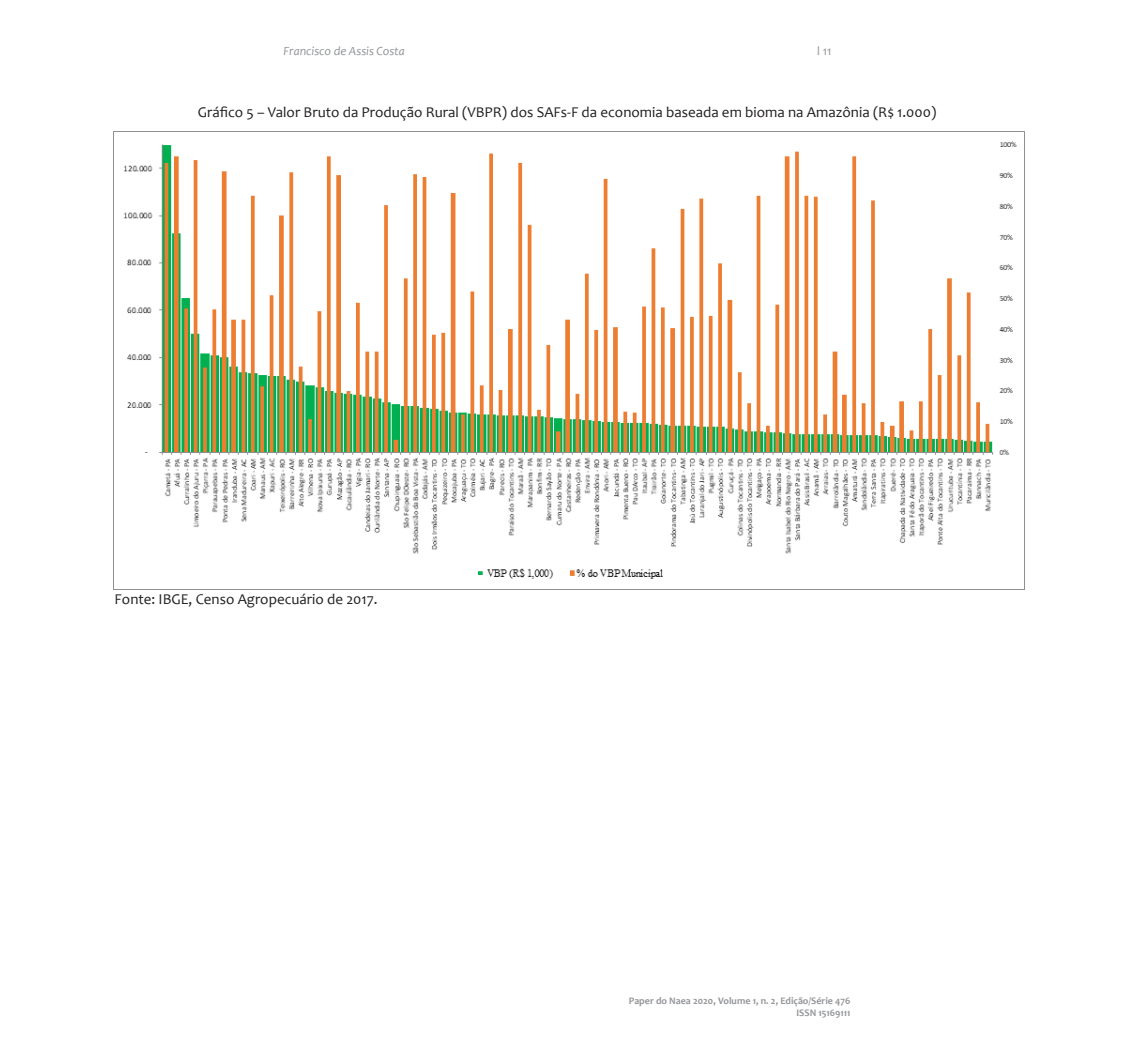
<style>
.page{position:relative;width:1134px;height:1053px;background:#fff}
.page>*{position:absolute;margin:0;border:0;box-sizing:border-box;transform-origin:0 0}
.paragrafo{font:15px "Candara";color:#231f20}
.t1{font:italic 12.5px "Candara";color:#939598}
.t2{font:12.5px "Candara";color:#939598}
.t3{font:700 10px/12px "Candara";color:#939598;text-align:right}
</style>
<div class="page">
<img style="left:113px;top:131px;width:912px;height:459px">
<p class="t1" style="left:283px;top:43px;width:123px">Francisco de Assis Costa</p>
<p class="t2" style="left:817px;top:43px;width:16px">l 11</p>
<p class="paragrafo" style="left:198px;top:103px;width:740px">Gráfico 5 – Valor Bruto da Produção Rural (VBPR) dos SAFs-F da economia baseada em bioma na Amazônia (R$ 1.000)</p>
<p class="paragrafo" style="left:115px;top:590px;width:265px">Fonte: IBGE, Censo Agropecuário de 2017.</p>
<p class="t3" style="left:629px;top:994px;width:223px">Paper do Naea 2020, Volume 1, n. 2, Edição/Série 476<br>ISSN 15169111</p>
</div>
